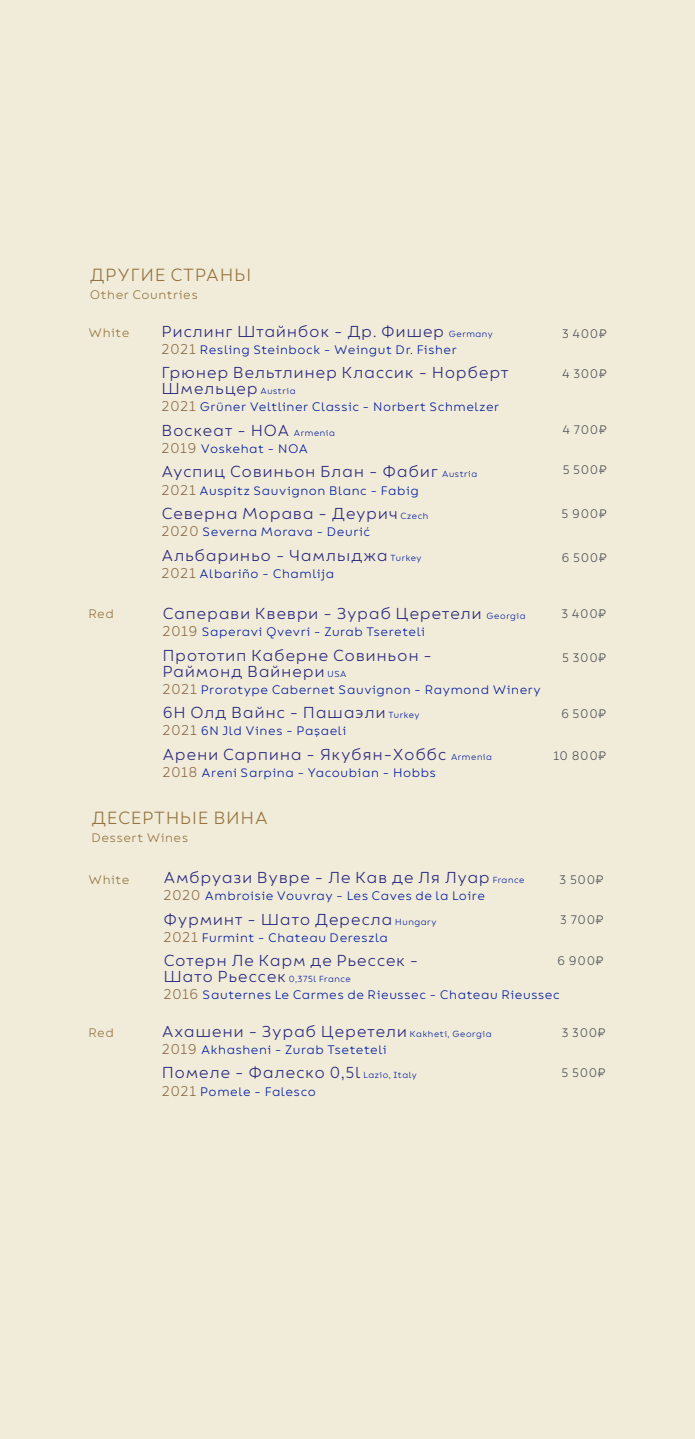
<style>
.page{position:relative;width:695px;height:1439px;background:#fff}
.page>*{position:absolute;margin:0;border:0;box-sizing:border-box;transform-origin:0 0}
.t1{font:17.5px "Bion";letter-spacing:-.005em;color:#95743f}
.t2{font:15.75px/15.8px "Bion";letter-spacing:-.005em;color:#2a277e}
.t3{font:12.25px "Bion";letter-spacing:-.005em;color:#00199f}
.t4{font:12.25px "Bion";color:#4a5053}
.t5{font:12.25px "Bion";letter-spacing:-.005em;color:#94733e}
.t6{font:8.75px "Bion";letter-spacing:-.005em;color:#00199f}
.s1{font-size:8.75px;color:#00199f}
.s2{font-size:14px;color:#8e6d4b}
.s3{font-family:"Steppe"}
.s4{font-size:15.75px;color:#2a277e}
</style>
<div class="page">
<div style="left:0;top:0;width:694px;height:1439px;background:#f1ecd9"></div>
<h1 class="t1" style="left:89px;top:265px;width:164px">ДРУГИЕ СТРАНЫ</h1>
<p class="t5" style="left:89px;top:288px;width:110px">Other Countries</p>
<p class="t5" style="left:88px;top:325px;width:43px">White</p>
<p class="t5" style="left:88px;top:607px;width:28px">Red</p>
<p class="t2" style="left:161px;top:324px;width:333px">Рислинг Штайнбок - Др. Фишер <span class="s1">Germany</span></p>
<p class="t3" style="left:161px;top:343px;width:297px"><span class="s2">2021</span> Resling Steinbock - Weingut Dr. Fisher</p>
<p class="t2" style="left:161px;top:365px;width:349px">Грюнер Вельтлинер Классик - Норберт<br>Шмельцер <span class="s1">Austria</span></p>
<p class="t3" style="left:161px;top:400px;width:340px"><span class="s2">2021</span> Grüner Veltliner Classic - Norbert Schmelzer</p>
<p class="t2" style="left:161px;top:423px;width:175px">Воскеат - НОА <span class="s1">Armenia</span></p>
<p class="t3" style="left:161px;top:442px;width:148px"><span class="s2">2019</span> Voskehat - NOA</p>
<p class="t2" style="left:161px;top:464px;width:318px">Ауспиц Совиньон Блан - Фабиг <span class="s1">Austria</span></p>
<p class="t3" style="left:161px;top:483px;width:259px"><span class="s2">2021</span> Auspitz Sauvignon Blanc - Fabig</p>
<p class="t2" style="left:161px;top:506px;width:269px">Северна Морава - Деурич <span class="s1">Czech</span></p>
<p class="t3" style="left:161px;top:525px;width:210px"><span class="s2">2020</span> Severna Morava - Deurić</p>
<p class="t2" style="left:161px;top:548px;width:262px">Альбариньо - Чамлыджа <span class="s1">Turkey</span></p>
<p class="t3" style="left:161px;top:567px;width:175px"><span class="s2">2021</span> Albariño - Chamlija</p>
<p class="t2" style="left:162px;top:606px;width:365px">Саперави Квеври - Зураб Церетели <span class="s1">Georgia</span></p>
<p class="t3" style="left:162px;top:625px;width:265px"><span class="s2">2019</span> Saperavi Qvevri - Zurab Tsereteli</p>
<p class="t2" style="left:162px;top:648px;width:272px">Прототип Каберне Совиньон -<br>Раймонд Вайнери <span class="s1">USA</span></p>
<p class="t3" style="left:162px;top:682px;width:380px"><span class="s2">2021</span> Prorotype Cabernet Sauvignon - Raymond Winery</p>
<p class="t2" style="left:162px;top:705px;width:259px">6Н Олд Вайнс - Пашаэли <span class="s1">Turkey</span></p>
<p class="t3" style="left:162px;top:724px;width:186px"><span class="s2">2021</span> 6N Jld Vines - Paşaeli</p>
<p class="t2" style="left:162px;top:747px;width:331px">Арени Сарпина - Якубян-Хоббс <span class="s1">Armenia</span></p>
<p class="t3" style="left:162px;top:766px;width:275px"><span class="s2">2018</span> Areni Sarpina - Yacoubian - Hobbs</p>
<h1 class="t1" style="left:91px;top:808px;width:179px">ДЕСЕРТНЫЕ ВИНА</h1>
<p class="t5" style="left:91px;top:831px;width:99px">Dessert Wines</p>
<p class="t4" style="left:561px;top:327px;width:47px">3 400<span class="s3">₽</span></p>
<p class="t4" style="left:561px;top:367px;width:47px">4 300<span class="s3">₽</span></p>
<p class="t4" style="left:562px;top:423px;width:46px">4 700<span class="s3">₽</span></p>
<p class="t4" style="left:562px;top:463px;width:46px">5 500<span class="s3">₽</span></p>
<p class="t4" style="left:561px;top:507px;width:47px">5 900<span class="s3">₽</span></p>
<p class="t4" style="left:561px;top:551px;width:47px">6 500<span class="s3">₽</span></p>
<p class="t4" style="left:561px;top:607px;width:47px">3 400<span class="s3">₽</span></p>
<p class="t4" style="left:561px;top:651px;width:46px">5 300<span class="s3">₽</span></p>
<p class="t4" style="left:560px;top:707px;width:47px">6 500<span class="s3">₽</span></p>
<p class="t4" style="left:553px;top:749px;width:55px">10 800<span class="s3">₽</span></p>
<p class="t5" style="left:88px;top:872px;width:43px">White</p>
<p class="t5" style="left:88px;top:1025px;width:28px">Red</p>
<p class="t2" style="left:163px;top:870px;width:363px">Амбруази Вувре - Ле Кав де Ля Луар <span class="s1">France</span></p>
<p class="t3" style="left:163px;top:889px;width:323px"><span class="s2">2020</span> Ambroisie Vouvray - Les Caves de la Loire</p>
<p class="t2" style="left:163px;top:911px;width:275px">Фурминт - Шато Дересла <span class="s1">Hungary</span></p>
<p class="t3" style="left:163px;top:930px;width:227px"><span class="s2">2021</span> Furmint - Chateau Dereszla</p>
<p class="t2" style="left:163px;top:953px;width:257px">Сотерн Ле Карм де Рьессек -</p>
<p class="t6" style="left:163px;top:974px;width:189px"><span class="s4">Шато Рьессек</span> 0,375l France</p>
<p class="t3" style="left:163px;top:988px;width:398px"><span class="s2">2016</span> Sauternes Le Carmes de Rieussec - Chateau Rieussec</p>
<p class="t4" style="left:559px;top:873px;width:46px">3 500<span class="s3">₽</span></p>
<p class="t4" style="left:559px;top:913px;width:45px">3 700<span class="s3">₽</span></p>
<p class="t4" style="left:556px;top:953px;width:48px">6 900<span class="s3">₽</span></p>
<p class="t2" style="left:161px;top:1023px;width:332px">Ахашени - Зураб Церетели <span class="s1">Kakheti, Georgia</span></p>
<p class="t3" style="left:161px;top:1042px;width:227px"><span class="s2">2019</span> Akhasheni - Zurab Tseteteli</p>
<p class="t2" style="left:161px;top:1065px;width:257px">Помеле - Фалеско 0,5l <span class="s1">Lazio, Italy</span></p>
<p class="t3" style="left:161px;top:1084px;width:156px"><span class="s2">2021</span> Pomele - Falesco</p>
<p class="t4" style="left:561px;top:1025px;width:46px">3 300<span class="s3">₽</span></p>
<p class="t4" style="left:561px;top:1066px;width:46px">5 500<span class="s3">₽</span></p>
</div>
